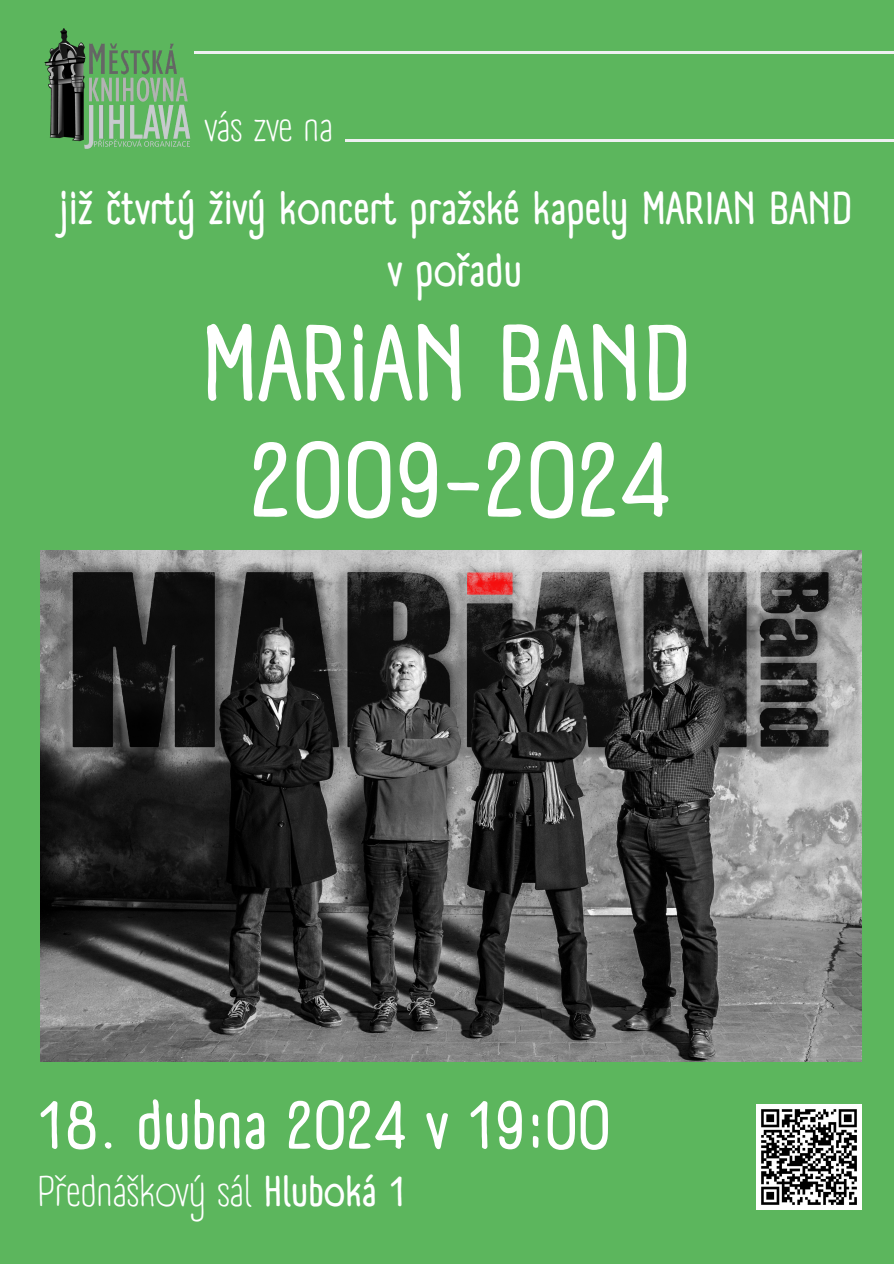
<style>
.page{position:relative;width:894px;height:1264px;background:#fff}
.page>*{position:absolute;margin:0;border:0;box-sizing:border-box;transform-origin:0 0}
.t1{font:700 105px/115.8px "A Day Without Sun Text";color:#fff;text-align:center}
.t2{font:700 67.5px "A Day Without Sun Text";color:#fff}
.t3{font:700 45px/61.8px "A Day Without Sun Text";color:#fff;text-align:center}
.t4{font:42px "A Day Without Sun Text";color:#fff}
.t5{font:40.5px "A Day Without Sun Text";color:#fff}
.s1{font-weight:700}
</style>
<div class="page">
<div style="left:0;top:0;width:893px;height:1263px;background:#5cb65d"></div>
<hr style="left:194px;top:52px;width:699px;height:2px;background:#eff0f2">
<hr style="left:345px;top:140px;width:548px;height:2px;background:#eff0f2">
<img style="left:44px;top:28px;width:147px;height:121px">
<img style="left:41px;top:550px;width:820px;height:511px">
<img style="left:756px;top:1104px;width:105px;height:105px">
<h1 class="t5" style="left:205px;top:103px;width:130px">vás zve na</h1>
<p class="t3" style="left:59px;top:178px;width:794px">již čtvrtý živý koncert pražské kapely MARIAN BAND v pořadu</p>
<h3 class="t1" style="left:202px;top:306px;width:490px">MARiAN BAND<br>2009-2024</h3>
<h2 class="t2" style="left:37px;top:1084px;width:575px">18. dubna 2024 v 19:00</h2>
<h4 class="t4" style="left:37px;top:1165px;width:370px">Přednáškový sál <span class="s1">Hluboká 1</span></h4>
</div>
